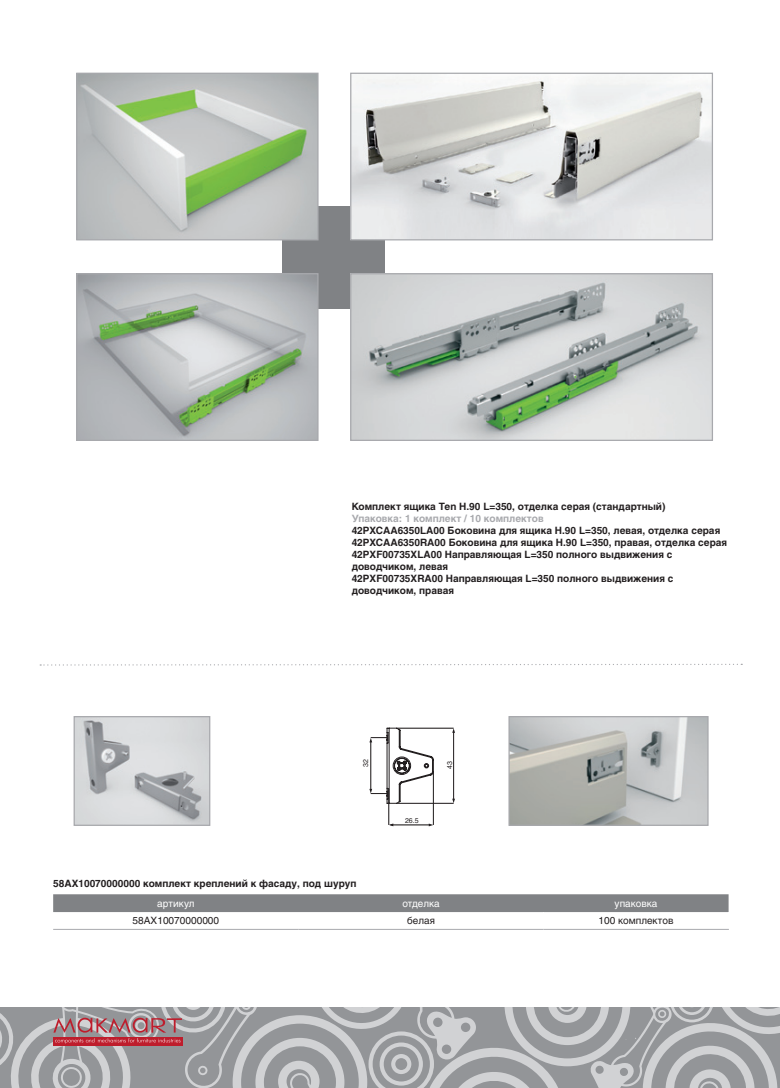
<style>
.page{position:relative;width:780px;height:1088px;background:#fff}
.page>*{position:absolute;margin:0;border:0;box-sizing:border-box;transform-origin:0 0}
.t1{font:700 10px/12px "Helios";color:#231f20}
.t2{font:10px "Helios";color:#231f20}
.t3{font:700 10px "Helios";color:#a8a9ad}
.t4{font:10px "Helios";color:#fff}
.t5{font:6.88px "Helios";color:#231f20}
</style>
<div class="page">
<svg style="left:0;top:1007px;width:780px;height:81px;background:#a8a6a9"></svg>
<div style="left:282px;top:206px;width:103px;height:103px;background:#808285"></div>
<div style="left:53px;top:894px;width:676px;height:18px;background:#808285"></div>
<hr style="left:53px;top:929px;width:246px;height:1px;background:#a8a9ad">
<hr style="left:299px;top:929px;width:244px;height:1px;background:#a8a9ad">
<hr style="left:543px;top:929px;width:185px;height:1px;background:#a8a9ad">
<img style="left:78px;top:75px;width:238px;height:163px">
<div style="left:76px;top:73px;width:242px;height:167px;border:1px solid #a8a9ad"></div>
<img style="left:352px;top:77px;width:359px;height:161px">
<div style="left:350px;top:73px;width:363px;height:167px;border:1px solid #a8a9ad"></div>
<img style="left:78px;top:275px;width:238px;height:164px">
<div style="left:76px;top:273px;width:242px;height:168px;border:1px solid #a8a9ad"></div>
<img style="left:352px;top:275px;width:359px;height:164px">
<div style="left:350px;top:273px;width:363px;height:168px;border:1px solid #a8a9ad"></div>
<img style="left:76px;top:718px;width:132px;height:106px">
<div style="left:74px;top:716px;width:136px;height:110px;border:1px solid #a8a9ad"></div>
<img style="left:510px;top:718px;width:196px;height:106px">
<div style="left:508px;top:716px;width:200px;height:110px;border:1px solid #a8a9ad"></div>
<svg style="left:40px;top:663px;width:702px;height:3px"></svg>
<hr style="left:388px;top:788px;width:1px;height:37px;background:#231f20">
<hr style="left:433px;top:771px;width:1px;height:54px;background:#231f20">
<hr style="left:390px;top:825px;width:40px;height:1px;background:#231f20">
<hr style="left:396px;top:728px;width:57px;height:1px;background:#231f20">
<hr style="left:396px;top:803px;width:57px;height:1px;background:#231f20">
<hr style="left:453px;top:732px;width:1px;height:68px;background:#231f20">
<svg style="left:369px;top:728px;width:64px;height:76px"></svg>
<p class="t1" style="left:351px;top:501px;width:315px">Комплект ящика Ten H.90 L=350, отделка серая (стандартный)</p>
<p class="t3" style="left:351px;top:513px;width:193px">Упаковка: 1 комплект / 10 комплектов</p>
<p class="t1" style="left:351px;top:525px;width:377px">42PXCAA6350LA00 Боковина для ящика H.90 L=350, левая, отделка серая 42PXCAA6350RA00 Боковина для ящика H.90 L=350, правая, отделка серая 42PXF00735XLA00 Направляющая L=350 полного выдвижения с доводчиком, левая<br>42PXF00735XRA00 Направляющая L=350 полного выдвижения с доводчиком, правая</p>
<p class="t5" style="left:361px;top:767px;width:9px;rotate:-90deg">32</p>
<p class="t5" style="left:405px;top:817px;width:15px">26.5</p>
<p class="t5" style="left:445px;top:769px;width:9px;rotate:-90deg">43</p>
<p class="t1" style="left:53px;top:877px;width:305px">58AX10070000000 комплект креплений к фасаду, под шуруп</p>
<p class="t4" style="left:157px;top:897px;width:39px">артикул</p>
<p class="t4" style="left:402px;top:897px;width:39px">отделка</p>
<p class="t4" style="left:614px;top:897px;width:44px">упаковка</p>
<p class="t2" style="left:133px;top:915px;width:88px">58AX10070000000</p>
<p class="t2" style="left:407px;top:915px;width:29px">белая</p>
<p class="t2" style="left:598px;top:915px;width:76px">100 комплектов</p>
</div>
